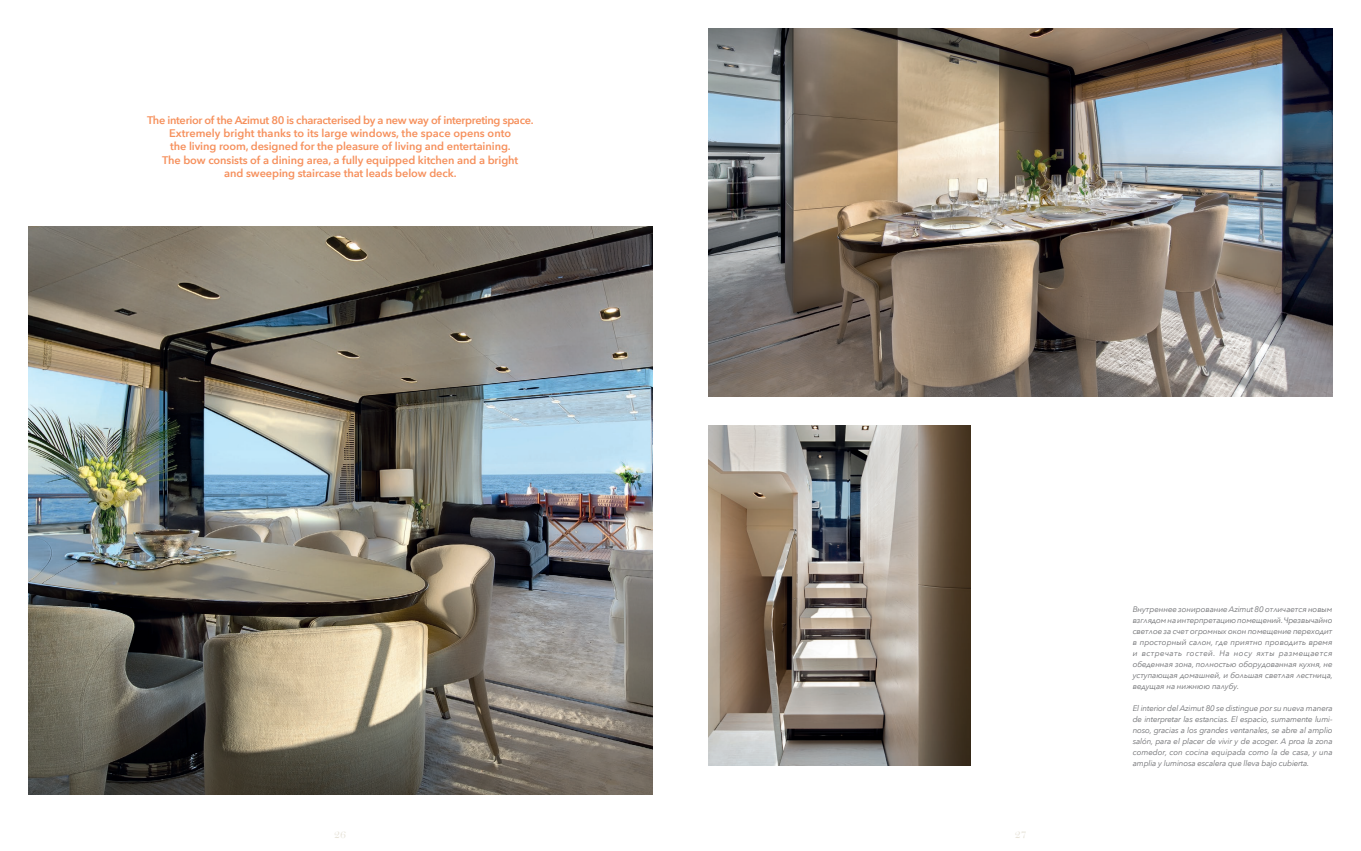
<style>
.page{position:relative;width:1361px;height:851px;background:#fff}
.page>*{position:absolute;margin:0;border:0;box-sizing:border-box;transform-origin:0 0}
.t1{font:12px "Bell";color:#e6e2d7}
.t2{font:600 11px/13px "Avenir Next";letter-spacing:-.01em;color:#f6905c;text-align:center}
.t3{font:italic 8px/11px "Avenir Next";letter-spacing:-.02em;color:#6c6d70;text-align:justify}
</style>
<div class="page">
<img style="left:709px;top:28px;width:623px;height:368px">
<img style="left:709px;top:425px;width:262px;height:340px">
<img style="left:28px;top:227px;width:624px;height:567px">
<p class="t2" style="left:147px;top:114px;width:388px">The interior of the Azimut 80 is characterised by a new way of interpreting space.<br>Extremely bright thanks to its large windows, the space opens onto<br>the living room, designed for the pleasure of living and entertaining.<br>The bow consists of a dining area, a fully equipped kitchen and a bright<br>and sweeping staircase that leads below deck.</p>
<h1 class="t1" style="left:334px;top:827px;width:13px">26</h1>
<h1 class="t1" style="left:1014px;top:827px;width:13px">27</h1>
<p class="t3" style="left:1132px;top:603px;width:202px">Внутреннее зонирование Azimut 80 отличается новым взглядом на интерпретацию помещений. Чрезвычайно светлое за счет огромных окон помещение переходит в просторный салон, где приятно проводить время и встречать гостей. На носу яхты размещается обеденная зона, полностью оборудованная кухня, не уступающая домашней, и большая светлая лестница, ведущая на нижнюю палубу.</p>
<p class="t3" style="left:1132px;top:702px;width:201px">El interior del Azimut 80 se distingue por su nueva manera de interpretar las estancias. El espacio, sumamente lumi&shy;noso, gracias a los grandes ventanales, se abre al amplio salón, para el placer de vivir y de acoger. A proa la zona comedor, con cocina equipada como la de casa, y una amplia y luminosa escalera que lleva bajo cubierta.</p>
</div>
